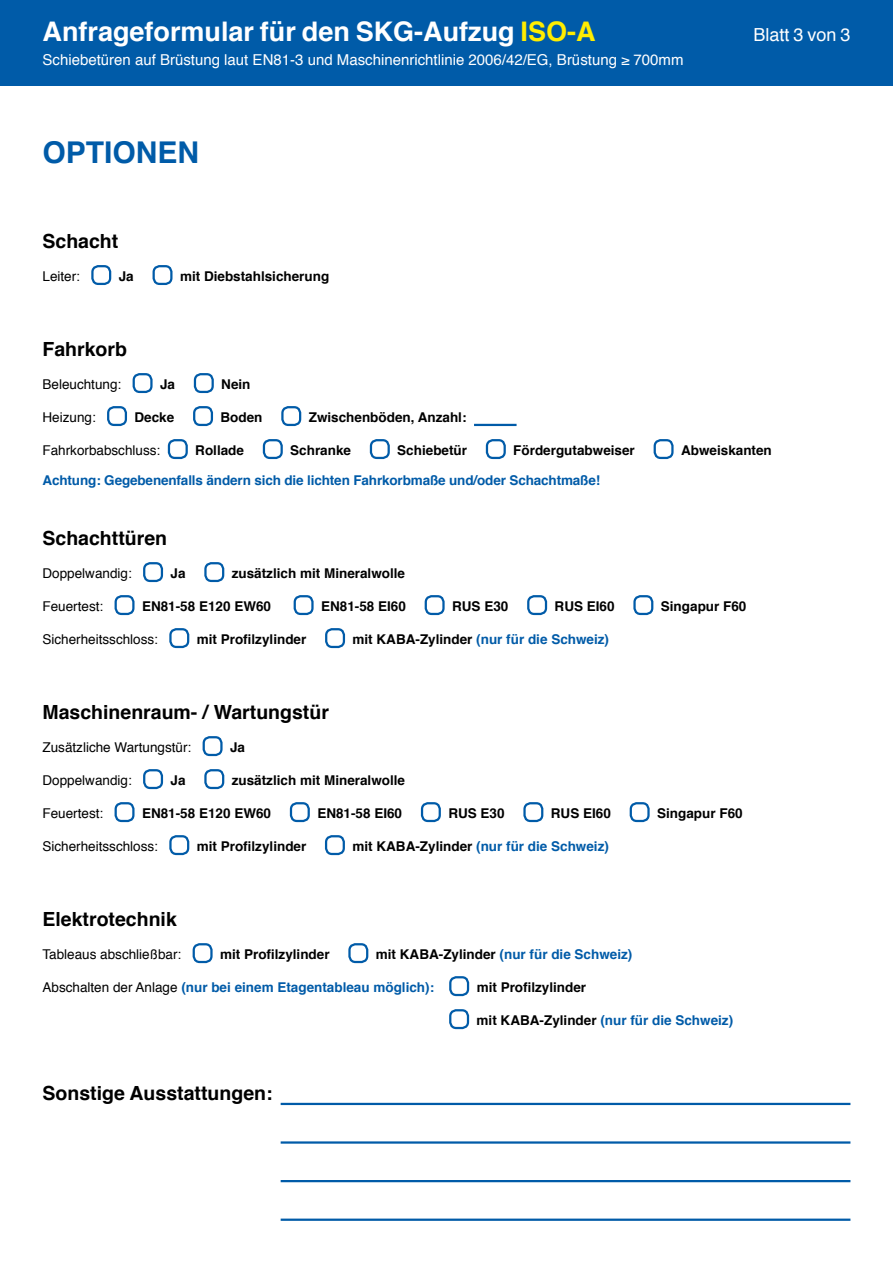
<style>
.page{position:relative;width:893px;height:1263px;background:#fff}
.page>*{position:absolute;margin:0;border:0;box-sizing:border-box;transform-origin:0 0}
.t1{font:700 30px "Helvetica";color:#005ba8}
.t2{font:700 27px "Helvetica";color:#fff}
.t3{font:700 19.5px "Helvetica";color:#000}
.t4{font:18px "Helvetica";color:#fff}
.t5{font:15px "Helvetica";color:#fff}
.t6{font:700 13.5px "Helvetica";color:#000}
.t7{font:700 13.5px "Helvetica";color:#005ba8}
.t8{font:13.5px "Helvetica";color:#000}
.s1{color:#ffed00}
.s2{color:#000}
.s3{font-weight:400;color:#000}
</style>
<div class="page">
<div style="left:0;top:0;width:893px;height:85px;background:#005ba8"></div>
<hr style="left:281px;top:1218px;width:569px;height:3px;background:#005ba8">
<hr style="left:281px;top:1180px;width:569px;height:2px;background:#005ba8">
<hr style="left:281px;top:1103px;width:569px;height:2px;background:#005ba8">
<hr style="left:281px;top:1141px;width:569px;height:3px;background:#005ba8">
<div style="left:91px;top:265px;width:20px;height:20px;border:2px solid #005ba8;border-radius:6px"></div>
<div style="left:153px;top:265px;width:19px;height:20px;border:2px solid #005ba8;border-radius:6px"></div>
<div style="left:133px;top:373px;width:20px;height:20px;border:2px solid #005ba8;border-radius:6px"></div>
<div style="left:194px;top:373px;width:20px;height:20px;border:2px solid #005ba8;border-radius:6px"></div>
<div style="left:107px;top:406px;width:20px;height:20px;border:2px solid #005ba8;border-radius:6px"></div>
<div style="left:193px;top:406px;width:20px;height:20px;border:2px solid #005ba8;border-radius:6px"></div>
<div style="left:281px;top:406px;width:20px;height:20px;border:2px solid #005ba8;border-radius:6px"></div>
<hr style="left:474px;top:424px;width:43px;height:2px;background:#005ba8">
<div style="left:168px;top:439px;width:20px;height:20px;border:2px solid #005ba8;border-radius:6px"></div>
<div style="left:263px;top:439px;width:20px;height:20px;border:2px solid #005ba8;border-radius:6px"></div>
<div style="left:370px;top:439px;width:20px;height:20px;border:2px solid #005ba8;border-radius:6px"></div>
<div style="left:486px;top:439px;width:20px;height:20px;border:2px solid #005ba8;border-radius:6px"></div>
<div style="left:654px;top:439px;width:20px;height:20px;border:2px solid #005ba8;border-radius:6px"></div>
<div style="left:143px;top:562px;width:20px;height:20px;border:2px solid #005ba8;border-radius:6px"></div>
<div style="left:204px;top:562px;width:20px;height:20px;border:2px solid #005ba8;border-radius:6px"></div>
<div style="left:115px;top:595px;width:20px;height:20px;border:2px solid #005ba8;border-radius:6px"></div>
<div style="left:294px;top:595px;width:20px;height:20px;border:2px solid #005ba8;border-radius:6px"></div>
<div style="left:425px;top:595px;width:20px;height:20px;border:2px solid #005ba8;border-radius:6px"></div>
<div style="left:527px;top:595px;width:20px;height:20px;border:2px solid #005ba8;border-radius:6px"></div>
<div style="left:633px;top:595px;width:20px;height:20px;border:2px solid #005ba8;border-radius:6px"></div>
<div style="left:169px;top:628px;width:20px;height:20px;border:2px solid #005ba8;border-radius:6px"></div>
<div style="left:325px;top:628px;width:20px;height:20px;border:2px solid #005ba8;border-radius:6px"></div>
<div style="left:203px;top:736px;width:20px;height:20px;border:2px solid #005ba8;border-radius:6px"></div>
<div style="left:143px;top:769px;width:20px;height:20px;border:2px solid #005ba8;border-radius:6px"></div>
<div style="left:204px;top:769px;width:20px;height:20px;border:2px solid #005ba8;border-radius:6px"></div>
<div style="left:115px;top:802px;width:20px;height:20px;border:2px solid #005ba8;border-radius:6px"></div>
<div style="left:290px;top:802px;width:20px;height:20px;border:2px solid #005ba8;border-radius:6px"></div>
<div style="left:421px;top:802px;width:20px;height:20px;border:2px solid #005ba8;border-radius:6px"></div>
<div style="left:523px;top:802px;width:20px;height:20px;border:2px solid #005ba8;border-radius:6px"></div>
<div style="left:630px;top:802px;width:20px;height:20px;border:2px solid #005ba8;border-radius:6px"></div>
<div style="left:169px;top:835px;width:20px;height:20px;border:2px solid #005ba8;border-radius:6px"></div>
<div style="left:325px;top:835px;width:20px;height:20px;border:2px solid #005ba8;border-radius:6px"></div>
<div style="left:193px;top:943px;width:20px;height:20px;border:2px solid #005ba8;border-radius:6px"></div>
<div style="left:348px;top:943px;width:20px;height:20px;border:2px solid #005ba8;border-radius:6px"></div>
<div style="left:449px;top:976px;width:20px;height:20px;border:2px solid #005ba8;border-radius:6px"></div>
<div style="left:449px;top:1009px;width:20px;height:20px;border:2px solid #005ba8;border-radius:6px"></div>
<h2 class="t2" style="left:43px;top:9px;width:555px">Anfrageformular für den SKG-Aufzug <span class="s1">ISO-A</span></h2>
<h3 class="t4" style="left:754px;top:20px;width:98px">Blatt 3 von 3</h3>
<p class="t5" style="left:43px;top:48px;width:643px">Schiebetüren auf Brüstung laut EN81-3 und Maschinenrichtlinie 2006/42/EG, Brüstung ≥ 700mm</p>
<h1 class="t1" style="left:43px;top:128px;width:158px">OPTIONEN</h1>
<h3 class="t3" style="left:43px;top:225px;width:77px">Schacht</h3>
<p class="t8" style="left:43px;top:265px;width:39px">Leiter:</p>
<p class="t6" style="left:119px;top:265px;width:17px">Ja</p>
<p class="t6" style="left:180px;top:265px;width:151px">mit Diebstahlsicherung</p>
<h3 class="t3" style="left:43px;top:333px;width:86px">Fahrkorb</h3>
<p class="t8" style="left:43px;top:373px;width:80px">Beleuchtung:</p>
<p class="t6" style="left:160px;top:373px;width:17px">Ja</p>
<p class="t6" style="left:221px;top:373px;width:31px">Nein</p>
<p class="t8" style="left:43px;top:406px;width:55px">Heizung:</p>
<p class="t6" style="left:135px;top:406px;width:41px">Decke</p>
<p class="t6" style="left:221px;top:406px;width:43px">Boden</p>
<p class="t6" style="left:309px;top:406px;width:159px">Zwischenböden, Anzahl:</p>
<p class="t8" style="left:43px;top:439px;width:119px">Fahrkorbabschluss:</p>
<p class="t6" style="left:195px;top:439px;width:50px">Rollade</p>
<p class="t6" style="left:290px;top:439px;width:62px">Schranke</p>
<p class="t6" style="left:397px;top:439px;width:71px">Schiebetür</p>
<p class="t6" style="left:513px;top:439px;width:123px">Fördergutabweiser</p>
<p class="t6" style="left:681px;top:439px;width:92px">Abweiskanten</p>
<p class="t7" style="left:43px;top:469px;width:559px">Achtung: Gegebenenfalls ändern sich die lichten Fahrkorbmaße und/oder Schachtmaße!</p>
<h3 class="t3" style="left:43px;top:522px;width:126px">Schachttüren</h3>
<p class="t8" style="left:43px;top:562px;width:91px">Doppelwandig:</p>
<p class="t6" style="left:171px;top:562px;width:17px">Ja</p>
<p class="t6" style="left:232px;top:562px;width:175px">zusätzlich mit Mineralwolle</p>
<p class="t8" style="left:43px;top:595px;width:62px">Feuertest:</p>
<p class="t6" style="left:142px;top:595px;width:131px">EN81-58 E120 EW60</p>
<p class="t6" style="left:321px;top:595px;width:86px">EN81-58 EI60</p>
<p class="t6" style="left:452px;top:595px;width:58px">RUS E30</p>
<p class="t6" style="left:555px;top:595px;width:62px">RUS EI60</p>
<p class="t6" style="left:661px;top:595px;width:87px">Singapur F60</p>
<p class="t8" style="left:43px;top:628px;width:117px">Sicherheitsschloss:</p>
<p class="t6" style="left:197px;top:628px;width:111px">mit Profilzylinder</p>
<p class="t7" style="left:353px;top:628px;width:258px"><span class="s2">mit KABA-Zylinder</span> (nur für die Schweiz)</p>
<h3 class="t3" style="left:43px;top:696px;width:288px">Maschinenraum- / Wartungstür</h3>
<p class="t8" style="left:43px;top:736px;width:150px">Zusätzliche Wartungstür:</p>
<p class="t6" style="left:230px;top:736px;width:17px">Ja</p>
<p class="t8" style="left:43px;top:769px;width:91px">Doppelwandig:</p>
<p class="t6" style="left:171px;top:769px;width:17px">Ja</p>
<p class="t6" style="left:232px;top:769px;width:175px">zusätzlich mit Mineralwolle</p>
<p class="t8" style="left:43px;top:802px;width:62px">Feuertest:</p>
<p class="t6" style="left:142px;top:802px;width:131px">EN81-58 E120 EW60</p>
<p class="t6" style="left:317px;top:802px;width:86px">EN81-58 EI60</p>
<p class="t6" style="left:448px;top:802px;width:58px">RUS E30</p>
<p class="t6" style="left:551px;top:802px;width:62px">RUS EI60</p>
<p class="t6" style="left:657px;top:802px;width:87px">Singapur F60</p>
<p class="t8" style="left:43px;top:835px;width:117px">Sicherheitsschloss:</p>
<p class="t6" style="left:197px;top:835px;width:111px">mit Profilzylinder</p>
<p class="t7" style="left:352px;top:835px;width:258px"><span class="s2">mit KABA-Zylinder</span> (nur für die Schweiz)</p>
<h3 class="t3" style="left:43px;top:903px;width:136px">Elektrotechnik</h3>
<p class="t8" style="left:43px;top:943px;width:140px">Tableaus abschließbar:</p>
<p class="t6" style="left:220px;top:943px;width:111px">mit Profilzylinder</p>
<p class="t7" style="left:376px;top:943px;width:258px"><span class="s2">mit KABA-Zylinder</span> (nur für die Schweiz)</p>
<p class="t7" style="left:43px;top:976px;width:393px"><span class="s3">Abschalten der Anlage</span> (nur bei einem Etagentableau möglich):</p>
<p class="t6" style="left:477px;top:976px;width:111px">mit Profilzylinder</p>
<p class="t7" style="left:477px;top:1009px;width:258px"><span class="s2">mit KABA-Zylinder</span> (nur für die Schweiz)</p>
<h3 class="t3" style="left:43px;top:1077px;width:232px">Sonstige Ausstattungen:</h3>
</div>
